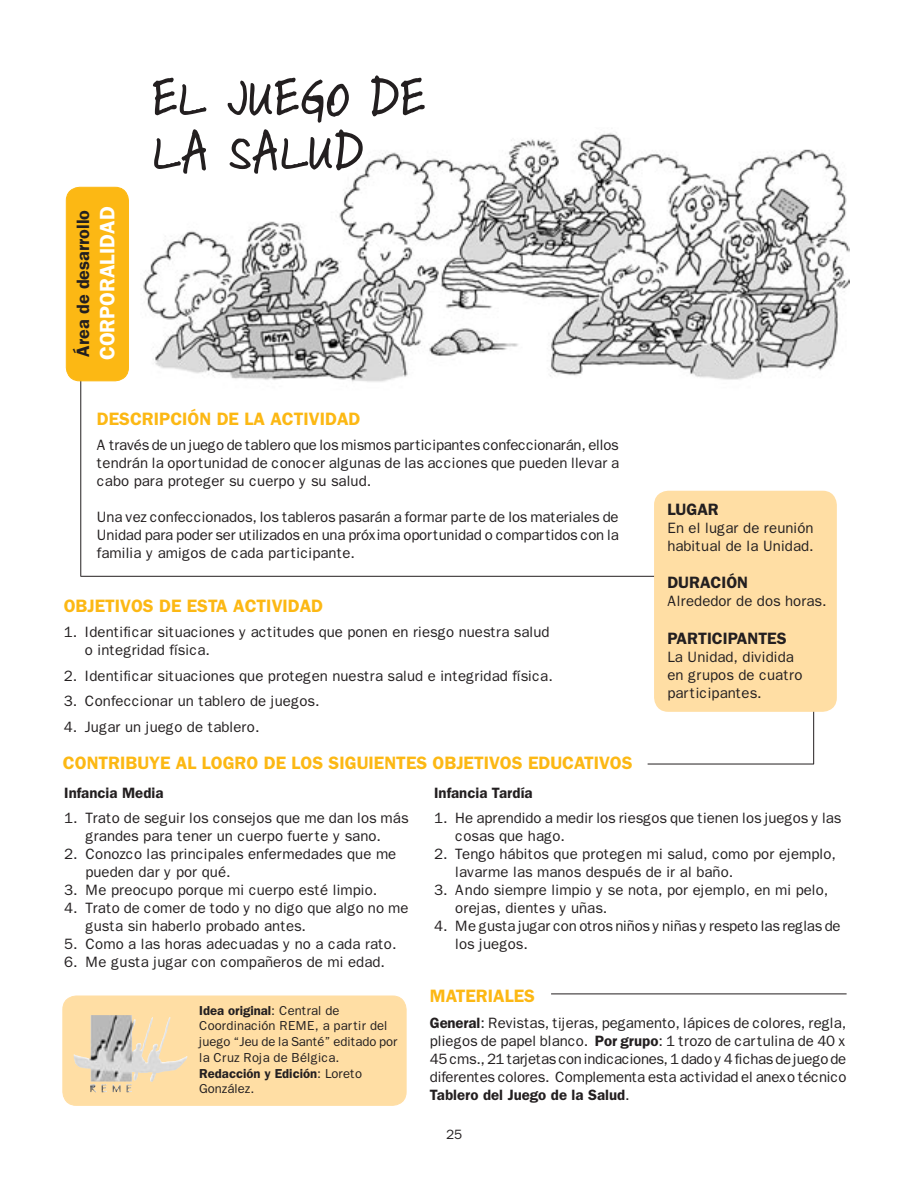
<style>
.page{position:relative;width:918px;height:1188px;background:#fff}
.page>*{position:absolute;margin:0;border:0;box-sizing:border-box;transform-origin:0 0}
.t1{font:54px/54px "Skippy Sharpie";color:#231f20}
.t2{font:600 21px "Franklin Gothic";color:#fff}
.t3{font:600 18px "Franklin Gothic";color:#fcb814}
.t4{font:600 18px "Franklin Gothic";color:#231f20}
.t5{font:600 16.5px "Franklin Gothic";color:#231f20}
.t6{font:15px/18px "Franklin Gothic";color:#231f20}
.t7{font:15px/18px "Franklin Gothic";letter-spacing:-.02em;color:#231f20}
.t8{font:600 15px "Franklin Gothic";color:#231f20}
.t9{font:13.5px "Franklin Gothic";color:#231f20}
.t10{font:13.05px/15.8px "Franklin Gothic";color:#231f20}
.s1{font-weight:600}
</style>
<div class="page">
<svg style="left:62px;top:995px;width:345px;height:110px;background:#fcdda7"></svg>
<img style="left:143px;top:132px;width:707px;height:250px">
<hr style="left:80px;top:363px;width:1px;height:213px;background:#231f20">
<div style="left:66px;top:187px;width:63px;height:194px;background:#fcb814"></div>
<hr style="left:80px;top:576px;width:733px;height:1px;background:#231f20">
<hr style="left:813px;top:563px;width:1px;height:201px;background:#231f20">
<hr style="left:648px;top:764px;width:166px;height:1px;background:#231f20">
<hr style="left:551px;top:994px;width:296px;height:1px;background:#231f20">
<div style="left:653px;top:490px;width:184px;height:221px;background:#ffdea4"></div>
<img style="left:91px;top:1015px;width:77px;height:48px">
<p class="t4" style="left:72px;top:357px;width:149px;rotate:-90deg">Área de desarrollo</p>
<h2 class="t2" style="left:95px;top:360px;width:155px;rotate:-90deg">CORPORALIDAD</h2>
<h1 class="t1" style="left:152px;top:67px;width:275px">EL JUEGO DE<br>LA SALUD</h1>
<p class="t3" style="left:97px;top:408px;width:265px">DESCRIPCIÓN DE LA ACTIVIDAD</p>
<p class="t6" style="left:97px;top:436px;width:524px;text-align:justify">A través de un juego de tablero que los mismos participantes confeccionarán, ellos tendrán la oportunidad de conocer algunas de las acciones que pueden llevar a cabo para proteger su cuerpo y su salud.</p>
<p class="t6" style="left:97px;top:508px;width:524px;text-align:justify">Una vez confeccionados, los tableros pasarán a formar parte de los materiales de Unidad para poder ser utilizados en una próxima oportunidad o compartidos con la familia y amigos de cada participante.</p>
<p class="t3" style="left:64px;top:595px;width:261px">OBJETIVOS DE ESTA ACTIVIDAD</p>
<p class="t6" style="left:85px;top:623px;width:466px;text-indent:-21px">1. Identificar situaciones y actitudes que ponen en riesgo nuestra salud o integridad física.</p>
<p class="t6" style="left:64px;top:667px;width:491px">2. Identificar situaciones que protegen nuestra salud e integridad física.</p>
<p class="t6" style="left:64px;top:692px;width:257px">3. Confeccionar un tablero de juegos.</p>
<p class="t6" style="left:64px;top:718px;width:197px">4. Jugar un juego de tablero.</p>
<p class="t3" style="left:63px;top:752px;width:571px">CONTRIBUYE AL LOGRO DE LOS SIGUIENTES OBJETIVOS EDUCATIVOS</p>
<p class="t5" style="left:667px;top:499px;width:53px">LUGAR</p>
<p class="t6" style="left:667px;top:519px;width:148px">En el lugar de reunión habitual de la Unidad.</p>
<p class="t5" style="left:667px;top:573px;width:82px">DURACIÓN</p>
<p class="t6" style="left:667px;top:592px;width:161px">Alrededor de dos horas.</p>
<p class="t5" style="left:667px;top:628px;width:121px">PARTICIPANTES</p>
<p class="t6" style="left:667px;top:648px;width:137px">La Unidad, dividida en grupos de cuatro participantes.</p>
<p class="t8" style="left:64px;top:784px;width:101px">Infancia Media</p>
<p class="t6" style="left:64px;top:809px;width:346px;text-align:center">1. Trato de seguir los consejos que me dan los más grandes para tener un cuerpo fuerte y sano.</p>
<p class="t6" style="left:85px;top:845px;width:312px;text-indent:-21px">2. Conozco las principales enfermedades que me pueden dar y por qué.</p>
<p class="t6" style="left:64px;top:881px;width:315px">3. Me preocupo porque mi cuerpo esté limpio.</p>
<p class="t6" style="left:85px;top:899px;width:325px;text-indent:-21px">4. Trato de comer de todo y no digo que algo no me gusta sin haberlo probado antes.</p>
<p class="t6" style="left:64px;top:935px;width:334px">5. Como a las horas adecuadas y no a cada rato.</p>
<p class="t6" style="left:64px;top:953px;width:322px">6. Me gusta jugar con compañeros de mi edad.</p>
<p class="t10" style="left:199px;top:1003px;width:200px"><span class="s1">Idea original</span>: Central de<br>Coordinación REME, a partir del juego “Jeu de la Santé” editado por la Cruz Roja de Bélgica.<br><span class="s1">Redacción y Edición</span>: Loreto<br>González.</p>
<p class="t8" style="left:434px;top:784px;width:100px">Infancia Tardía</p>
<p class="t6" style="left:455px;top:809px;width:388px;text-indent:-21px">1. He aprendido a medir los riesgos que tienen los juegos y las cosas que hago.</p>
<p class="t6" style="left:455px;top:845px;width:382px;text-indent:-21px">2. Tengo hábitos que protegen mi salud, como por ejemplo, lavarme las manos después de ir al baño.</p>
<p class="t6" style="left:455px;top:881px;width:375px;text-indent:-21px">3. Ando siempre limpio y se nota, por ejemplo, en mi pelo, orejas, dientes y uñas.</p>
<p class="t7" style="left:455px;top:917px;width:387px;text-indent:-21px">4. Me gusta jugar con otros niños y niñas y respeto las reglas de los juegos.</p>
<p class="t3" style="left:430px;top:985px;width:107px">MATERIALES</p>
<p class="t6" style="left:430px;top:1014px;width:418px;text-align:justify"><span class="s1">General</span>: Revistas, tijeras, pegamento, lápices de colores, regla, pliegos de papel blanco. <span class="s1">Por grupo</span>: 1 trozo de cartulina de 40 x 45 cms., 21 tarjetas con indicaciones, 1 dado y 4 fichas de juego de diferentes colores. Complementa esta actividad el anexo técnico <span class="s1">Tablero del Juego de la Salud</span>.</p>
<p class="t9" style="left:446px;top:1127px;width:18px">25</p>
</div>
